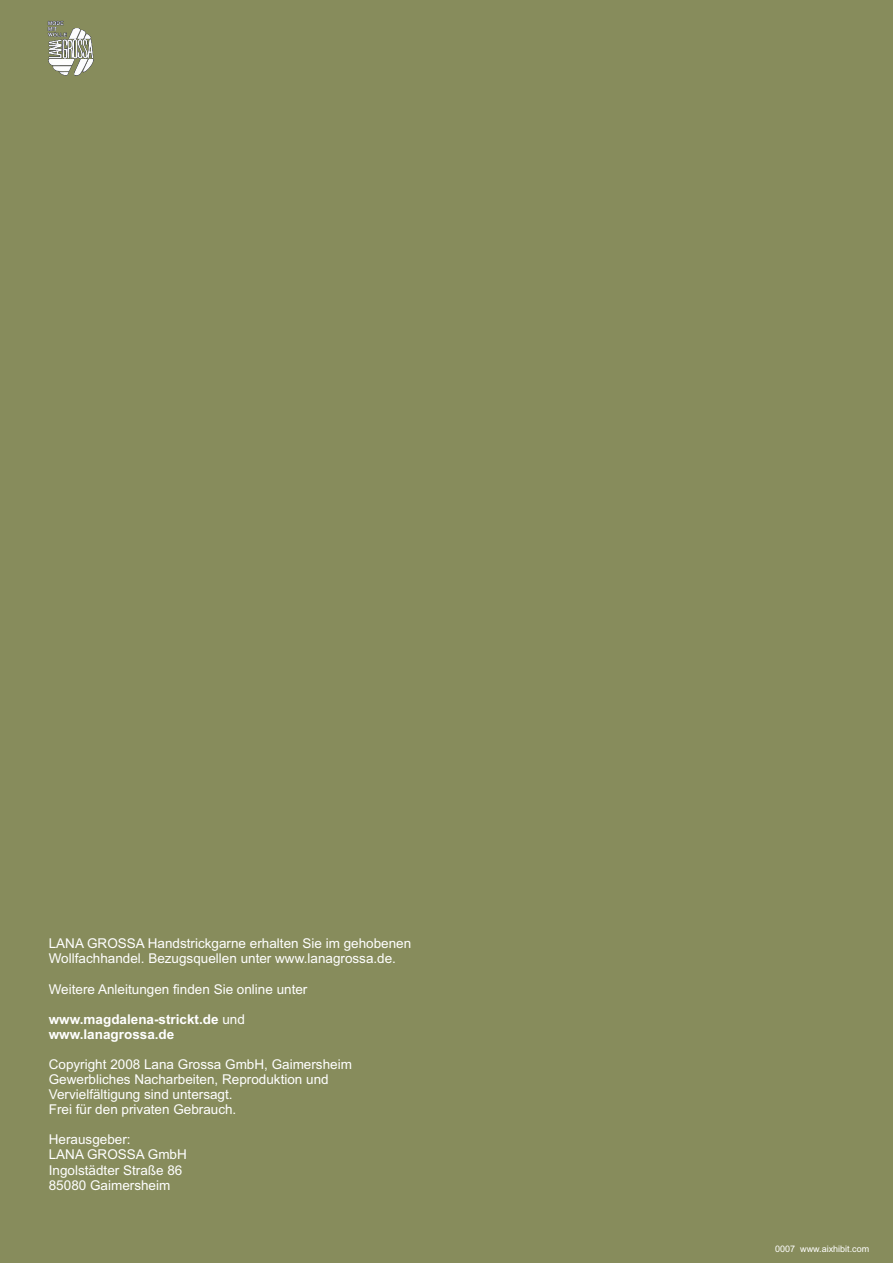
<style>
.page{position:relative;width:893px;height:1263px;background:#878c5c}
.page>*{position:absolute;margin:0;border:0;box-sizing:border-box;transform-origin:0 0}
.t1{font:13.5px/15.1px "Arial";color:#fff}
.t2{font:700 13.5px/15.1px "Arial";color:#fff}
.t3{font:9px "Arial";color:#fff}
.s1{font-weight:400}
</style>
<div class="page">
<img style="left:45px;top:20px;width:51px;height:57px">
<p class="t1" style="left:49px;top:937px;width:364px">LANA GROSSA Handstrickgarne erhalten Sie im gehobenen<br>Wollfachhandel. Bezugsquellen unter www.lanagrossa.de.</p>
<p class="t1" style="left:49px;top:982px;width:260px">Weitere Anleitungen finden Sie online unter</p>
<p class="t2" style="left:49px;top:1013px;width:198px">www.magdalena-strickt.de <span class="s1">und </span>www.lanagrossa.de</p>
<p class="t1" style="left:49px;top:1058px;width:305px">Copyright 2008 Lana Grossa GmbH, Gaimersheim Gewerbliches Nacharbeiten, Reproduktion und Vervielfältigung sind untersagt.<br>Frei für den privaten Gebrauch.</p>
<p class="t1" style="left:49px;top:1133px;width:140px">Herausgeber:<br>LANA GROSSA GmbH<br>Ingolstädter Straße 86<br>85080 Gaimersheim</p>
<p class="t3" style="left:775px;top:1245px;width:96px">0007 www.aixhibit.com</p>
</div>
